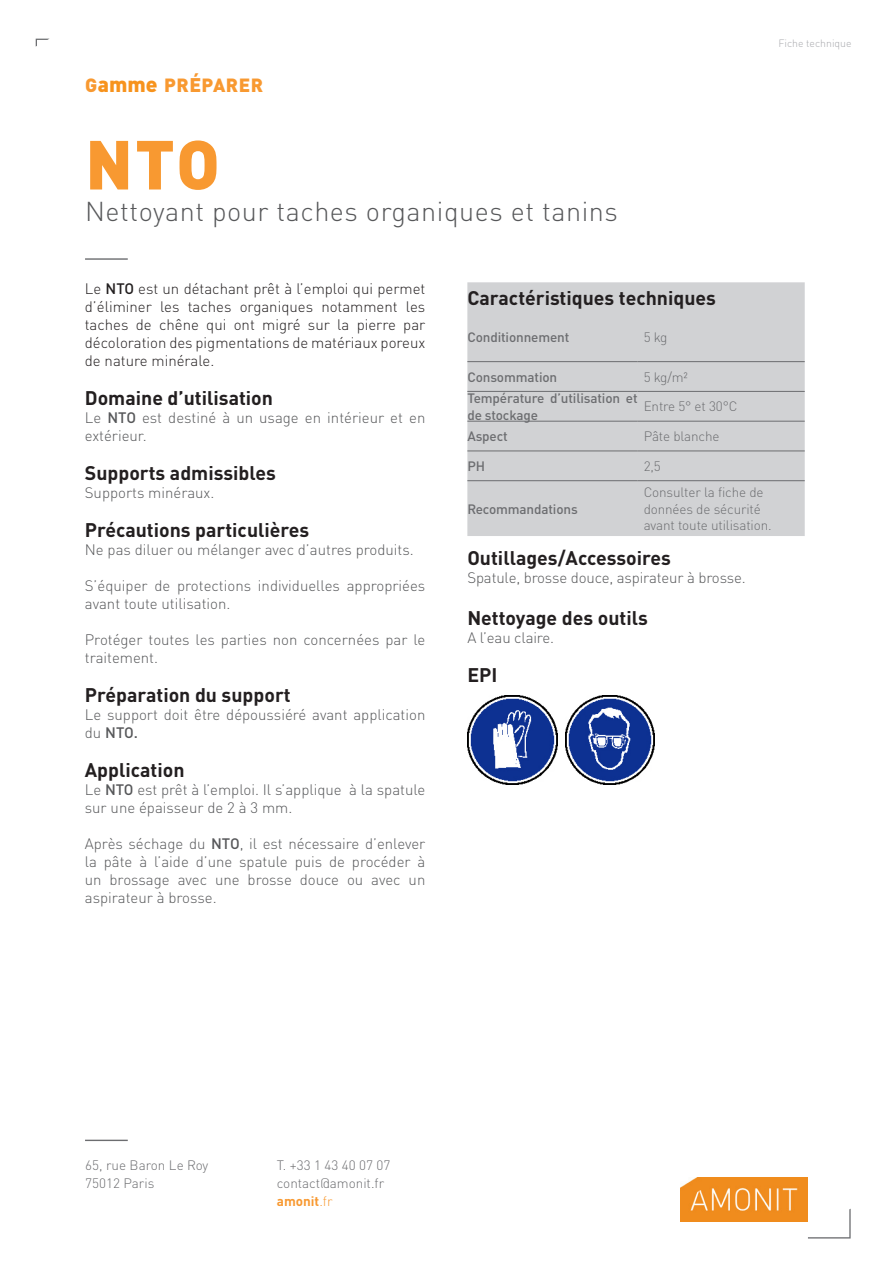
<style>
.page{position:relative;width:893px;height:1263px;background:#fff}
.page>*{position:absolute;margin:0;border:0;box-sizing:border-box;transform-origin:0 0}
.t1{font:900 68.25px "DINOT";color:#f89931}
.t2{font:300 27px "DINOT";letter-spacing:.02em;color:#57585a}
.t3{font:700 19.5px "DINOT";color:#231f20}
.t4{font:900 18.9px "DINOT";letter-spacing:.03em;color:#f89931}
.t5{font:300 15px/18px "DINOT";color:#57585a}
.t6{font:300 15px/18px "DINOT";color:#231f20;text-align:justify}
.t7{font:300 13.5px "DINOT";letter-spacing:-.01em;color:#6c6d70}
.t8{font:500 13.5px/16.5px "DINOT";letter-spacing:-.01em;color:#6c6d70}
.t9{font:700 13.5px "DINOT";color:#f89931}
.t10{font:300 10.5px "DINOT";color:#a8a9ad}
.s1{font-size:21px;color:#f7931d}
.s2{font-size:19.5px}
.s3{font-weight:500}
.s4{font-weight:300}
</style>
<div class="page">
<svg style="left:85px;top:258px;width:43px;height:2px"></svg>
<svg style="left:36px;top:39px;width:13px;height:8px"></svg>
<svg style="left:85px;top:1140px;width:43px;height:1px"></svg>
<img style="left:680px;top:1178px;width:128px;height:43px">
<svg style="left:808px;top:1209px;width:43px;height:29px"></svg>
<div style="left:467px;top:282px;width:338px;height:254px;background:#d1d2d4"></div>
<hr style="left:467px;top:361px;width:171px;height:1px;background:#6c6d70">
<hr style="left:638px;top:361px;width:167px;height:1px;background:#6c6d70">
<hr style="left:467px;top:391px;width:171px;height:1px;background:#6c6d70">
<hr style="left:638px;top:391px;width:167px;height:1px;background:#6c6d70">
<hr style="left:467px;top:421px;width:171px;height:1px;background:#6c6d70">
<hr style="left:638px;top:421px;width:167px;height:1px;background:#6c6d70">
<hr style="left:467px;top:451px;width:171px;height:1px;background:#6c6d70">
<hr style="left:638px;top:451px;width:167px;height:1px;background:#6c6d70">
<hr style="left:467px;top:480px;width:171px;height:1px;background:#6c6d70">
<hr style="left:638px;top:480px;width:167px;height:1px;background:#6c6d70">
<img style="left:468px;top:695px;width:89px;height:89px">
<img style="left:566px;top:695px;width:89px;height:89px">
<p class="t4" style="left:85px;top:73px;width:180px">G<span class="s1">amme</span> PR<span class="s2">É</span>PARER</p>
<p class="t1" style="left:85px;top:119px;width:136px">NTO</p>
<p class="t2" style="left:85px;top:195px;width:534px">Nettoyant pour taches organiques et tanins</p>
<p class="t10" style="left:778px;top:36px;width:75px">Fiche technique</p>
<p class="t6" style="left:85px;top:279px;width:342px">Le <span class="s3">NTO</span> est un détachant prêt à l’emploi qui permet d’éliminer les taches organiques notamment les taches de chêne qui ont migré sur la pierre par décoloration des pigmentations de matériaux poreux de nature minérale.</p>
<p class="t3" style="left:85px;top:385px;width:190px">Domaine d’utilisation</p>
<p class="t5" style="left:85px;top:408px;width:342px">Le <span class="s3">NTO</span> est destiné à un usage en intérieur et en extérieur.</p>
<p class="t3" style="left:85px;top:460px;width:193px">Supports admissibles</p>
<p class="t5" style="left:85px;top:483px;width:131px">Supports minéraux.</p>
<p class="t3" style="left:85px;top:517px;width:226px">Précautions particulières</p>
<p class="t5" style="left:85px;top:540px;width:330px">Ne pas diluer ou mélanger avec d’autres produits.</p>
<p class="t5" style="left:85px;top:576px;width:342px">S’équiper de protections individuelles appropriées avant toute utilisation.</p>
<p class="t5" style="left:85px;top:630px;width:342px">Protéger toutes les parties non concernées par le traitement.</p>
<p class="t3" style="left:85px;top:682px;width:207px">Préparation du support</p>
<p class="t5" style="left:85px;top:705px;width:342px">Le support doit être dépoussiéré avant application du <span class="s3">NTO.</span></p>
<p class="t3" style="left:85px;top:757px;width:101px">Application</p>
<p class="t5" style="left:85px;top:780px;width:342px">Le <span class="s3">NTO</span> est prêt à l’emploi. Il s’applique à la spatule sur une épaisseur de 2 à 3 mm.</p>
<p class="t5" style="left:85px;top:834px;width:342px;text-align:justify">Après séchage du <span class="s3">NTO</span>, il est nécessaire d’enlever la pâte à l’aide d’une spatule puis de procéder à un brossage avec une brosse douce ou avec un aspirateur à brosse.</p>
<p class="t3" style="left:467px;top:285px;width:250px">Caractéristiques techniques</p>
<p class="t8" style="left:467px;top:328px;width:103px">Conditionnement</p>
<p class="t7" style="left:644px;top:329px;width:25px">5 kg</p>
<p class="t8" style="left:467px;top:368px;width:91px">Consommation</p>
<p class="t7" style="left:644px;top:368px;width:46px">5 kg/m²</p>
<p class="t8" style="left:467px;top:390px;width:172px">Température d’utilisation et de stockage</p>
<p class="t7" style="left:644px;top:398px;width:95px">Entre 5° et 30°C</p>
<p class="t8" style="left:467px;top:428px;width:42px">Aspect</p>
<p class="t7" style="left:644px;top:428px;width:77px">Pâte blanche</p>
<p class="t8" style="left:467px;top:457px;width:19px">PH</p>
<p class="t7" style="left:644px;top:458px;width:19px">2,5</p>
<p class="t8" style="left:467px;top:500px;width:112px">Recommandations</p>
<p class="t7" style="left:644px;top:484px;width:121px">Consulter la fiche de</p>
<p class="t7" style="left:644px;top:500px;width:119px">données de sécurité</p>
<p class="t7" style="left:644px;top:517px;width:130px">avant toute utilisation.</p>
<p class="t3" style="left:467px;top:545px;width:205px">Outillages/Accessoires</p>
<p class="t5" style="left:467px;top:568px;width:280px">Spatule, brosse douce, aspirateur à brosse.</p>
<p class="t3" style="left:467px;top:605px;width:182px">Nettoyage des outils</p>
<p class="t5" style="left:467px;top:628px;width:88px">A l’eau claire.</p>
<p class="t3" style="left:467px;top:662px;width:31px">EPI</p>
<p class="t7" style="left:85px;top:1156px;width:125px">65, rue Baron Le Roy</p>
<p class="t7" style="left:85px;top:1175px;width:71px">75012 Paris</p>
<p class="t7" style="left:277px;top:1156px;width:115px">T. +33 1 43 40 07 07</p>
<p class="t7" style="left:277px;top:1174px;width:109px">contact@amonit.fr</p>
<p class="t9" style="left:277px;top:1192px;width:57px">amonit<span class="s4">.fr</span></p>
</div>
